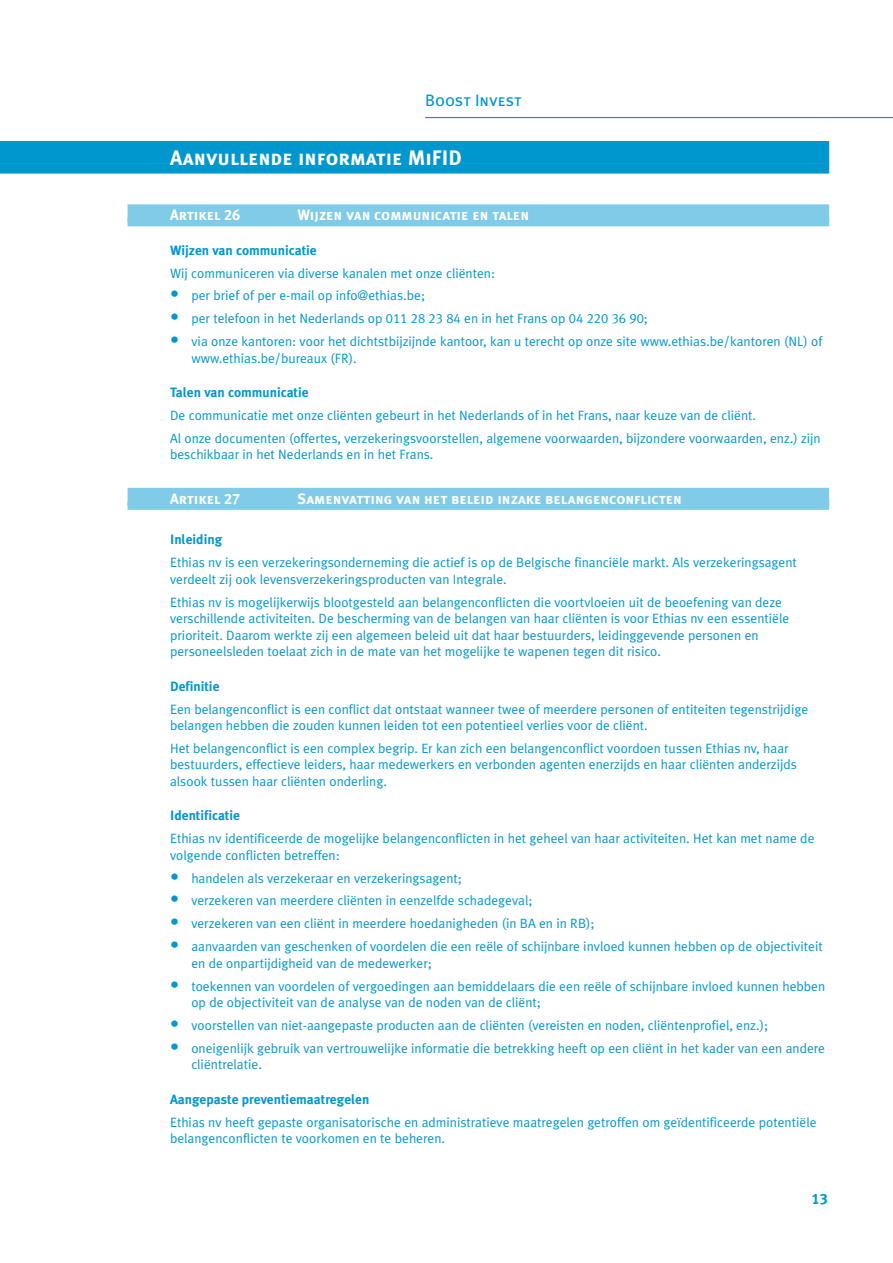
<style>
.page{position:relative;width:893px;height:1263px;background:#fff}
.page>*{position:absolute;margin:0;border:0;box-sizing:border-box;transform-origin:0 0}
.t1{font:21px "Meta Ethias Bold Caps";color:#fff}
.t2{font:16.5px "Meta Ethias Book Caps";letter-spacing:-.005em;color:#0097ce}
.t3{font:15px "Meta Ethias Bold Caps";color:#fff}
.t4{font:15px "Meta Ethias Bold Caps";color:#0097ce}
.t5{font:13.5px/16.5px "Meta Ethias Normal";color:#0097ce}
.t6{font:700 13.5px "Meta Ethias";color:#0097ce}
.s1{font-size:18px}
</style>
<div class="page">
<hr style="left:425px;top:117px;width:468px;height:1px;background:#0097ce">
<div style="left:0;top:141px;width:829px;height:22px;background:#0097ce"></div>
<div style="left:0;top:163px;width:829px;height:11px;background:#0097ce"></div>
<div style="left:128px;top:204px;width:701px;height:18px;background:#80cbe7"></div>
<div style="left:128px;top:218px;width:701px;height:8px;background:#80cbe7"></div>
<div style="left:128px;top:488px;width:701px;height:18px;background:#80cbe7"></div>
<div style="left:128px;top:502px;width:701px;height:8px;background:#80cbe7"></div>
<p class="t2" style="left:425px;top:91px;width:98px">Boost Invest</p>
<h1 class="t1" style="left:170px;top:146px;width:293px">Aanvullende informatie MiFID</h1>
<p class="t3" style="left:170px;top:206px;width:72px">Artikel 26</p>
<p class="t3" style="left:298px;top:206px;width:233px">Wijzen van communicatie en talen</p>
<p class="t6" style="left:170px;top:242px;width:148px">Wijzen van communicatie</p>
<p class="t5" style="left:170px;top:264px;width:327px">Wij communiceren via diverse kanalen met onze cliënten:</p>
<p class="t5" style="left:170px;top:287px;width:256px"><span class="s1">•</span> per brief of per e-mail op info@ethias.be;</p>
<p class="t5" style="left:170px;top:310px;width:479px"><span class="s1">•</span> per telefoon in het Nederlands op 011 28 23 84 en in het Frans op 04 220 36 90;</p>
<p class="t5" style="left:191px;top:333px;width:632px;text-indent:-21px"><span class="s1">•</span> via onze kantoren: voor het dichtstbijzijnde kantoor, kan u terecht op onze site www.ethias.be/kantoren (NL) of www.ethias.be/bureaux (FR).</p>
<p class="t6" style="left:170px;top:385px;width:140px">Talen van communicatie</p>
<p class="t5" style="left:170px;top:404px;width:652px;line-height:23px">De communicatie met onze cliënten gebeurt in het Nederlands of in het Frans, naar keuze van de cliënt.<br>Al onze documenten (offertes, verzekeringsvoorstellen, algemene voorwaarden, bijzondere voorwaarden, enz.) zijn</p>
<p class="t5" style="left:170px;top:446px;width:265px">beschikbaar in het Nederlands en in het Frans.</p>
<p class="t3" style="left:170px;top:490px;width:72px">Artikel 27</p>
<p class="t3" style="left:298px;top:490px;width:386px">Samenvatting van het beleid inzake belangenconflicten</p>
<p class="t6" style="left:170px;top:532px;width:54px">Inleiding</p>
<p class="t5" style="left:170px;top:554px;width:628px">Ethias nv is een verzekeringsonderneming die actief is op de Belgische financiële markt. Als verzekeringsagent verdeelt zij ook levensverzekeringsproducten van Integrale.</p>
<p class="t5" style="left:170px;top:594px;width:621px">Ethias nv is mogelijkerwijs blootgesteld aan belangenconflicten die voortvloeien uit de beoefening van deze verschillende activiteiten. De bescherming van de belangen van haar cliënten is voor Ethias nv een essentiële prioriteit. Daarom werkte zij een algemeen beleid uit dat haar bestuurders, leidinggevende personen en personeelsleden toelaat zich in de mate van het mogelijke te wapenen tegen dit risico.</p>
<p class="t6" style="left:170px;top:678px;width:51px">Definitie</p>
<p class="t5" style="left:170px;top:700px;width:640px">Een belangenconflict is een conflict dat ontstaat wanneer twee of meerdere personen of entiteiten tegenstrijdige belangen hebben die zouden kunnen leiden tot een potentieel verlies voor de cliënt.</p>
<p class="t5" style="left:170px;top:740px;width:628px">Het belangenconflict is een complex begrip. Er kan zich een belangenconflict voordoen tussen Ethias nv, haar bestuurders, effectieve leiders, haar medewerkers en verbonden agenten enerzijds en haar cliënten anderzijds alsook tussen haar cliënten onderling.</p>
<p class="t6" style="left:170px;top:808px;width:71px">Identificatie</p>
<p class="t5" style="left:170px;top:830px;width:646px">Ethias nv identificeerde de mogelijke belangenconflicten in het geheel van haar activiteiten. Het kan met name de volgende conflicten betreffen:</p>
<p class="t5" style="left:170px;top:869px;width:293px"><span class="s1">•</span> handelen als verzekeraar en verzekeringsagent;</p>
<p class="t5" style="left:170px;top:892px;width:364px"><span class="s1">•</span> verzekeren van meerdere cliënten in eenzelfde schadegeval;</p>
<p class="t5" style="left:170px;top:915px;width:426px"><span class="s1">•</span> verzekeren van een cliënt in meerdere hoedanigheden (in BA en in RB);</p>
<p class="t5" style="left:191px;top:938px;width:633px;text-indent:-21px"><span class="s1">•</span> aanvaarden van geschenken of voordelen die een reële of schijnbare invloed kunnen hebben op de objectiviteit en de onpartijdigheid van de medewerker;</p>
<p class="t5" style="left:191px;top:977px;width:635px;text-indent:-21px"><span class="s1">•</span> toekennen van voordelen of vergoedingen aan bemiddelaars die een reële of schijnbare invloed kunnen hebben op de objectiviteit van de analyse van de noden van de cliënt;</p>
<p class="t5" style="left:170px;top:1017px;width:599px"><span class="s1">•</span> voorstellen van niet-aangepaste producten aan de cliënten (vereisten en noden, cliëntenprofiel, enz.);</p>
<p class="t5" style="left:191px;top:1040px;width:635px;text-indent:-21px"><span class="s1">•</span> oneigenlijk gebruik van vertrouwelijke informatie die betrekking heeft op een cliënt in het kader van een andere cliëntrelatie.</p>
<p class="t6" style="left:170px;top:1091px;width:201px">Aangepaste preventiemaatregelen</p>
<p class="t5" style="left:170px;top:1113px;width:648px">Ethias nv heeft gepaste organisatorische en administratieve maatregelen getroffen om geïdentificeerde potentiële belangenconflicten te voorkomen en te beheren.</p>
<p class="t4" style="left:812px;top:1190px;width:18px">13</p>
</div>
